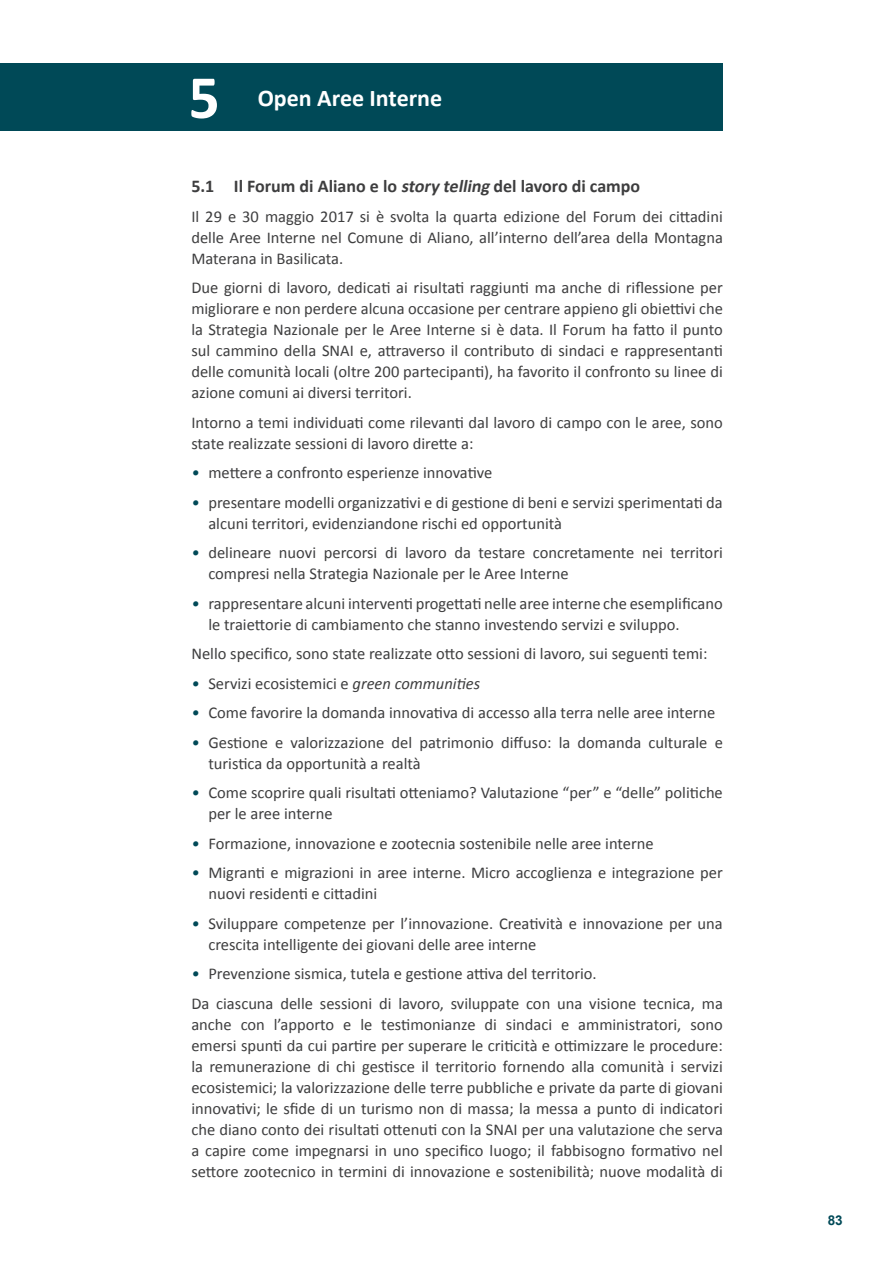
<style>
.page{position:relative;width:893px;height:1263px;background:#fff}
.page>*{position:absolute;margin:0;border:0;box-sizing:border-box;transform-origin:0 0}
.t1{font:700 61.8px "Calibri";color:#fff}
.t2{font:700 24px "Calibri";color:#fff}
.t3{font:700 18px "Calibri";color:#3e3e3f}
.t4{font:16.5px/21px "Calibri";color:#3e3e3f}
.t5{font:700 13.5px "Arial";color:#004957}
.s1{font-style:italic}
.s2{font-style:italic;color:#004957}
</style>
<div class="page">
<div style="left:0;top:63px;width:723px;height:68px;background:#004957"></div>
<h1 class="t1" style="left:188px;top:58px;width:33px">5</h1>
<h2 class="t2" style="left:258px;top:82px;width:186px">Open Aree Interne</h2>
<p class="t3" style="left:191px;top:175px;width:450px">5.1 Il Forum di Aliano e lo <span class="s1">story telling</span> del lavoro di campo</p>
<p class="t4" style="left:191px;top:206px;width:533px;text-align:justify">Il 29 e 30 maggio 2017 si è svolta la quarta edizione del Forum dei cittadini delle Aree Interne nel Comune di Aliano, all’interno dell’area della Montagna Materana in Basilicata.</p>
<p class="t4" style="left:191px;top:277px;width:533px;text-align:justify">Due giorni di lavoro, dedicati ai risultati raggiunti ma anche di riflessione per migliorare e non perdere alcuna occasione per centrare appieno gli obiettivi che la Strategia Nazionale per le Aree Interne si è data. Il Forum ha fatto il punto sul cammino della SNAI e, attraverso il contributo di sindaci e rappresentanti delle comunità locali (oltre 200 partecipanti), ha favorito il confronto su linee di azione comuni ai diversi territori.</p>
<p class="t4" style="left:191px;top:412px;width:533px">Intorno a temi individuati come rilevanti dal lavoro di campo con le aree, sono state realizzate sessioni di lavoro dirette a:</p>
<p class="t4" style="left:191px;top:462px;width:303px"><span class="s2">•</span> mettere a confronto esperienze innovative</p>
<p class="t4" style="left:208px;top:492px;width:516px;text-indent:-17px"><span class="s2">•</span> presentare modelli organizzativi e di gestione di beni e servizi sperimentati da alcuni territori, evidenziandone rischi ed opportunità</p>
<p class="t4" style="left:208px;top:542px;width:516px;text-indent:-17px"><span class="s2">•</span> delineare nuovi percorsi di lavoro da testare concretamente nei territori compresi nella Strategia Nazionale per le Aree Interne</p>
<p class="t4" style="left:208px;top:593px;width:516px;text-indent:-17px"><span class="s2">•</span> rappresentare alcuni interventi progettati nelle aree interne che esemplificano le traiettorie di cambiamento che stanno investendo servizi e sviluppo.</p>
<p class="t4" style="left:191px;top:643px;width:518px">Nello specifico, sono state realizzate otto sessioni di lavoro, sui seguenti temi:</p>
<p class="t4" style="left:191px;top:673px;width:290px"><span class="s2">•</span> Servizi ecosistemici e <span class="s1">green communities</span></p>
<p class="t4" style="left:191px;top:702px;width:526px"><span class="s2">•</span> Come favorire la domanda innovativa di accesso alla terra nelle aree interne</p>
<p class="t4" style="left:208px;top:732px;width:516px;text-indent:-17px"><span class="s2">•</span> Gestione e valorizzazione del patrimonio diffuso: la domanda culturale e turistica da opportunità a realtà</p>
<p class="t4" style="left:208px;top:782px;width:516px;text-indent:-17px"><span class="s2">•</span> Come scoprire quali risultati otteniamo? Valutazione “per” e “delle” politiche per le aree interne</p>
<p class="t4" style="left:191px;top:833px;width:464px"><span class="s2">•</span> Formazione, innovazione e zootecnia sostenibile nelle aree interne</p>
<p class="t4" style="left:208px;top:862px;width:516px;text-indent:-17px"><span class="s2">•</span> Migranti e migrazioni in aree interne. Micro accoglienza e integrazione per nuovi residenti e cittadini</p>
<p class="t4" style="left:208px;top:913px;width:516px;text-indent:-17px"><span class="s2">•</span> Sviluppare competenze per l’innovazione. Creatività e innovazione per una crescita intelligente dei giovani delle aree interne</p>
<p class="t4" style="left:191px;top:963px;width:407px"><span class="s2">•</span> Prevenzione sismica, tutela e gestione attiva del territorio.</p>
<p class="t4" style="left:191px;top:993px;width:533px;text-align:justify">Da ciascuna delle sessioni di lavoro, sviluppate con una visione tecnica, ma anche con l’apporto e le testimonianze di sindaci e amministratori, sono emersi spunti da cui partire per superare le criticità e ottimizzare le procedure: la remunerazione di chi gestisce il territorio fornendo alla comunità i servizi ecosistemici; la valorizzazione delle terre pubbliche e private da parte di giovani innovativi; le sfide di un turismo non di massa; la messa a punto di indicatori che diano conto dei risultati ottenuti con la SNAI per una valutazione che serva a capire come impegnarsi in uno specifico luogo; il fabbisogno formativo nel settore zootecnico in termini di innovazione e sostenibilità; nuove modalità di</p>
<p class="t5" style="left:828px;top:1212px;width:17px">83</p>
</div>
